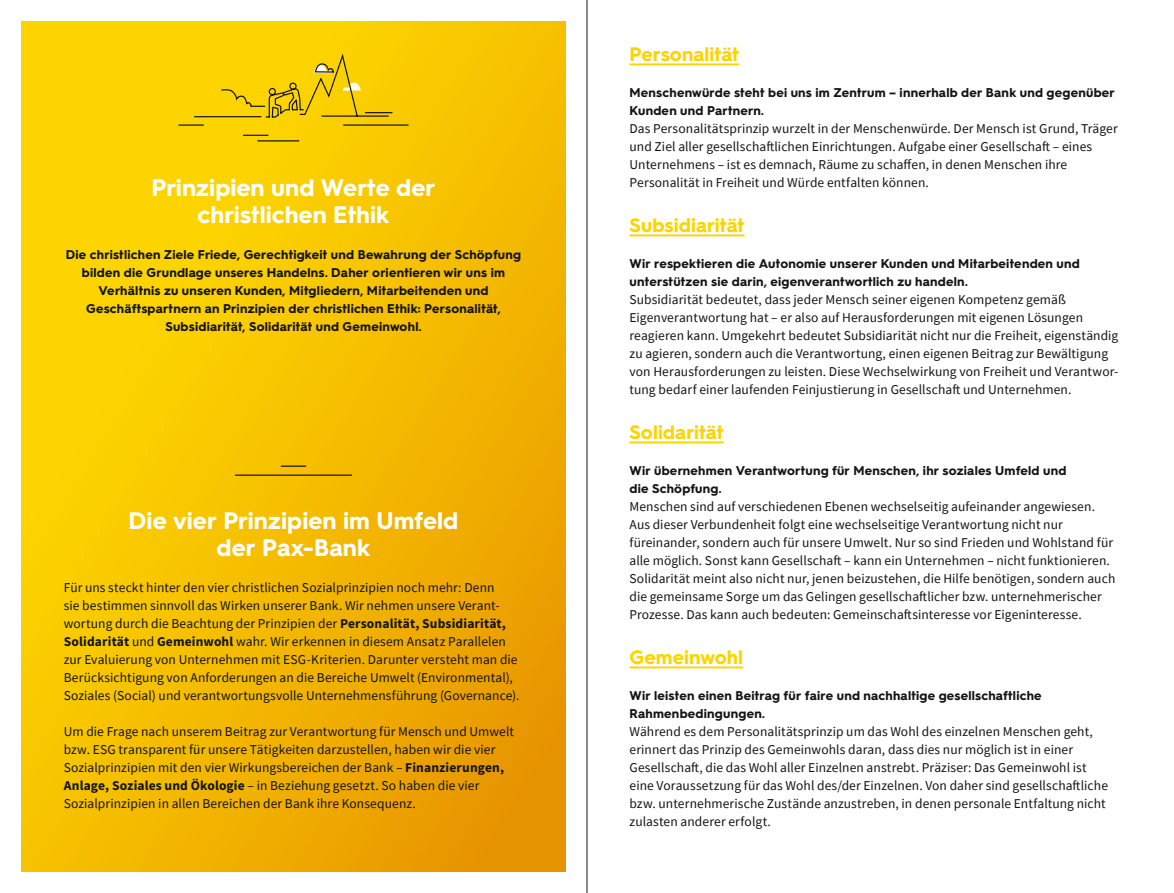
<style>
.page{position:relative;width:1174px;height:893px;background:#fff}
.page>*{position:absolute;margin:0;border:0;box-sizing:border-box;transform-origin:0 0}
.t1{font:700 24px/27px "PAX Hurme";letter-spacing:.005em;color:#fff;text-align:center}
.t2{font:700 19.5px "PAX Hurme";letter-spacing:.005em;color:#fdd400}
.t3{font:13.5px/18px "Source Sans Pro";letter-spacing:.005em;color:#131413}
.t4{font:700 12.75px/18px "PAX Hurme";letter-spacing:.02em;color:#131413}
.s1{font-weight:700}
</style>
<div class="page">
<svg style="left:21px;top:21px;width:545px;height:851px;background:#f5be00"></svg>
<hr style="left:629px;top:63px;width:110px;height:2px;background:#fdd400">
<hr style="left:629px;top:234px;width:115px;height:2px;background:#fdd400">
<hr style="left:629px;top:441px;width:94px;height:2px;background:#fdd400">
<hr style="left:629px;top:666px;width:114px;height:2px;background:#fdd400">
<svg style="left:193px;top:52px;width:200px;height:66px;background:#edc604"></svg>
<hr style="left:179px;top:124px;width:24px;height:2px;background:#131413">
<svg style="left:243px;top:135px;width:25px;height:1px"></svg>
<hr style="left:258px;top:140px;width:41px;height:1px;background:#131413">
<hr style="left:344px;top:124px;width:64px;height:2px;background:#131413">
<svg style="left:281px;top:466px;width:25px;height:1px"></svg>
<hr style="left:235px;top:475px;width:116px;height:1px;background:#131413">
<hr style="left:587px;top:0;width:1px;height:893px;background:#131413">
<h1 class="t1" style="left:152px;top:172px;width:285px">Prinzipien und Werte der christlichen Ethik</h1>
<p class="t4" style="left:66px;top:244px;width:457px;text-align:center">Die christlichen Ziele Friede, Gerechtigkeit und Bewahrung der Schöpfung bilden die Grundlage unseres Handelns. Daher orientieren wir uns im Verhältnis zu unseren Kunden, Mitgliedern, Mitarbeitenden und Geschäftspartnern an Prinzipien der christlichen Ethik: Personalität, Subsidiarität, Solidarität und Gemeinwohl.</p>
<h1 class="t1" style="left:129px;top:505px;width:331px">Die vier Prinzipien im Umfeld der Pax-Bank</h1>
<p class="t3" style="left:64px;top:578px;width:457px">Für uns steckt hinter den vier christlichen Sozialprinzipien noch mehr: Denn<br>sie bestimmen sinnvoll das Wirken unserer Bank. Wir nehmen unsere Verant&shy;wortung durch die Beachtung der Prinzipien der <span class="s1">Personalität, Subsidiarität, Solidarität</span> und <span class="s1">Gemeinwohl</span> wahr. Wir erkennen in diesem Ansatz Parallelen zur Evaluierung von Unternehmen mit ESG-Kriterien. Darunter versteht man die Berücksichtigung von Anforderungen an die Bereiche Umwelt (Environmental), Soziales (Social) und verantwortungsvolle Unternehmensführung (Governance).</p>
<p class="t3" style="left:64px;top:722px;width:452px">Um die Frage nach unserem Beitrag zur Verantwortung für Mensch und Umwelt bzw. ESG transparent für unsere Tätigkeiten darzustellen, haben wir die vier Sozialprinzipien mit den vier Wirkungsbereichen der Bank – <span class="s1">Finanzierungen, Anlage, Soziales und Ökologie</span> – in Beziehung gesetzt. So haben die vier Sozialprinzipien in allen Bereichen der Bank ihre Konsequenz.</p>
<h2 class="t2" style="left:629px;top:40px;width:111px">Personalität</h2>
<p class="t4" style="left:629px;top:82px;width:487px">Menschenwürde steht bei uns im Zentrum – innerhalb der Bank und gegenüber<br>Kunden und Partnern.</p>
<p class="t3" style="left:629px;top:119px;width:490px">Das Personalitätsprinzip wurzelt in der Menschenwürde. Der Mensch ist Grund, Träger und Ziel aller gesellschaftlichen Einrichtungen. Aufgabe einer Gesellschaft – eines Unternehmens – ist es demnach, Räume zu schaffen, in denen Menschen ihre Personalität in Freiheit und Würde entfalten können.</p>
<h2 class="t2" style="left:629px;top:211px;width:116px">Subsidiarität</h2>
<p class="t4" style="left:629px;top:253px;width:452px">Wir respektieren die Autonomie unserer Kunden und Mitarbeitenden und unterstützen sie darin, eigenverantwortlich zu handeln.</p>
<p class="t3" style="left:629px;top:290px;width:490px">Subsidiarität bedeutet, dass jeder Mensch seiner eigenen Kompetenz gemäß Eigenverantwortung hat – er also auf Herausforderungen mit eigenen Lösungen reagieren kann. Umgekehrt bedeutet Subsidiarität nicht nur die Freiheit, eigenständig zu agieren, sondern auch die Verantwortung, einen eigenen Beitrag zur Bewältigung von Herausforderungen zu leisten. Diese Wechselwirkung von Freiheit und Verantwor&shy;tung bedarf einer laufenden Feinjustierung in Gesellschaft und Unternehmen.</p>
<h2 class="t2" style="left:629px;top:418px;width:96px">Solidarität</h2>
<p class="t4" style="left:629px;top:460px;width:438px">Wir übernehmen Verantwortung für Menschen, ihr soziales Umfeld und die Schöpfung.</p>
<p class="t3" style="left:629px;top:497px;width:487px">Menschen sind auf verschiedenen Ebenen wechselseitig aufeinander angewiesen.<br>Aus dieser Verbundenheit folgt eine wechselseitige Verantwortung nicht nur füreinander, sondern auch für unsere Umwelt. Nur so sind Frieden und Wohlstand für alle möglich. Sonst kann Gesellschaft – kann ein Unternehmen – nicht funktionieren.<br>Solidarität meint also nicht nur, jenen beizustehen, die Hilfe benötigen, sondern auch die gemeinsame Sorge um das Gelingen gesellschaftlicher bzw. unternehmerischer Prozesse. Das kann auch bedeuten: Gemeinschaftsinteresse vor Eigeninteresse.</p>
<h2 class="t2" style="left:629px;top:643px;width:115px">Gemeinwohl</h2>
<p class="t4" style="left:629px;top:685px;width:414px">Wir leisten einen Beitrag für faire und nachhaltige gesellschaftliche<br>Rahmenbedingungen.</p>
<p class="t3" style="left:629px;top:722px;width:480px">Während es dem Personalitätsprinzip um das Wohl des einzelnen Menschen geht, erinnert das Prinzip des Gemeinwohls daran, dass dies nur möglich ist in einer Gesellschaft, die das Wohl aller Einzelnen anstrebt. Präziser: Das Gemeinwohl ist eine Voraussetzung für das Wohl des/der Einzelnen. Von daher sind gesellschaftliche bzw. unternehmerische Zustände anzustreben, in denen personale Entfaltung nicht zulasten anderer erfolgt.</p>
</div>
